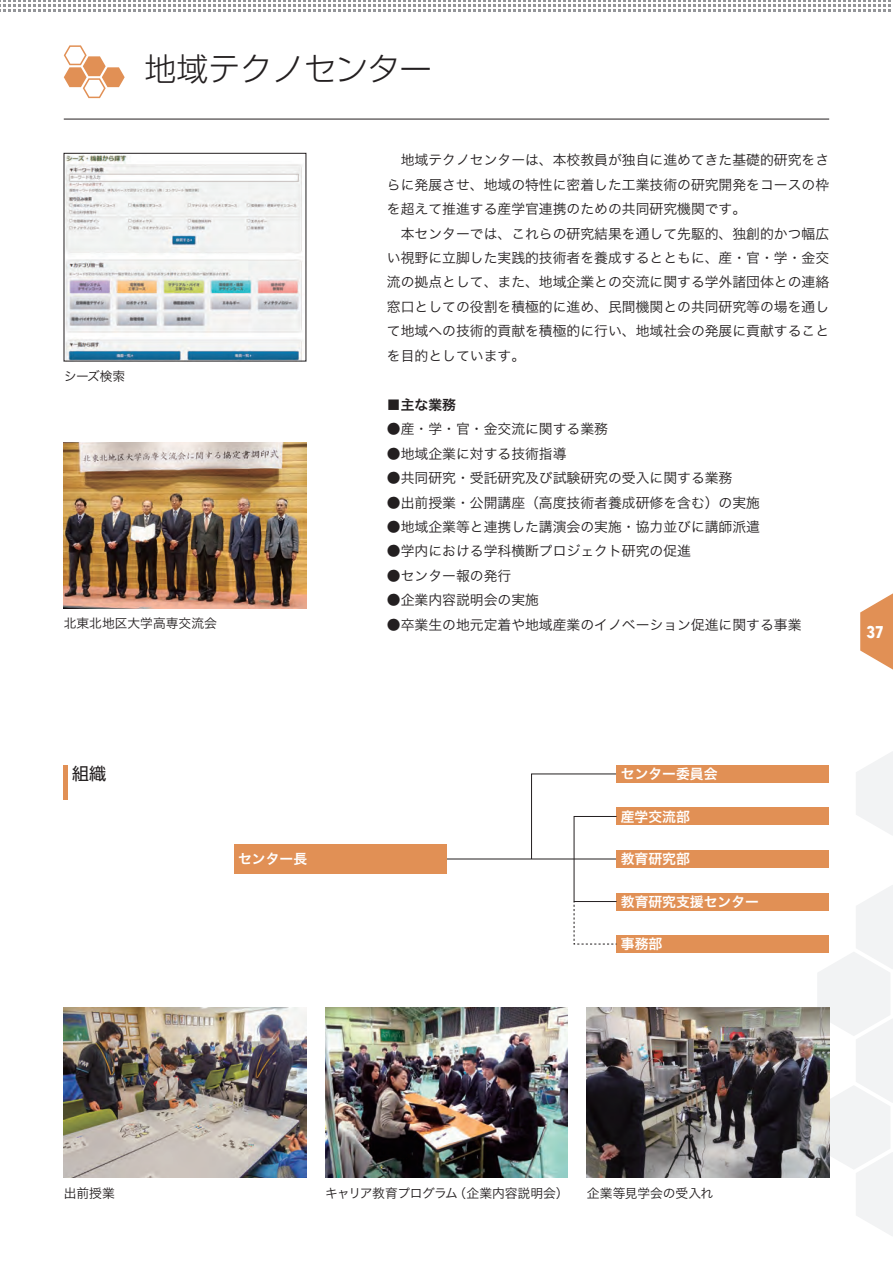
<style>
.page{position:relative;width:893px;height:1263px;background:#fff}
.page>*{position:absolute;margin:0;border:0;box-sizing:border-box;transform-origin:0 0}
.t1{font:300 31.95px "Shin Go Pro";color:#231f20}
.t2{font:italic 700 16.95px "Avenir Next Condensed";color:#fff}
.t3{font:16.95px "Shin Go Pro";color:#231f20}
.t4{font:13.8px/24.5px "Hira Kaku Pro W3";color:#231f20}
.t5{font:13.8px "Hira Kaku Pro W6";color:#fff}
.t6{font:13.8px "Hira Kaku Pro W6";color:#231f20}
.t7{font:12.75px "Hira Kaku Pro W3";color:#231f20}
.t8{font:12.75px "Hira Kaku Pro W3";letter-spacing:-.025em;color:#231f20}
</style>
<div class="page">
<svg style="left:856px;top:752px;width:37px;height:83px"></svg>
<svg style="left:817px;top:885px;width:76px;height:351px"></svg>
<svg style="left:860px;top:593px;width:33px;height:77px"></svg>
<svg style="left:0;top:0;width:891px;height:12px"></svg>
<hr style="left:446px;top:859px;width:171px;height:1px;background:#231f20">
<div style="left:234px;top:844px;width:212px;height:30px;background:#e19055"></div>
<div style="left:617px;top:893px;width:212px;height:17px;background:#e19055"></div>
<div style="left:617px;top:935px;width:212px;height:17px;background:#e19055"></div>
<div style="left:617px;top:808px;width:212px;height:17px;background:#e19055"></div>
<div style="left:617px;top:850px;width:212px;height:17px;background:#e19055"></div>
<svg style="left:531px;top:773px;width:86px;height:86px"></svg>
<svg style="left:574px;top:901px;width:43px;height:44px"></svg>
<div style="left:617px;top:765px;width:212px;height:17px;background:#e19055"></div>
<svg style="left:64px;top:45px;width:61px;height:53px"></svg>
<hr style="left:64px;top:119px;width:765px;height:1px;background:#231f20">
<hr style="left:64px;top:765px;width:4px;height:34px;background:#e19055">
<img style="left:66px;top:155px;width:237px;height:204px">
<img style="left:64px;top:442px;width:242px;height:166px">
<img style="left:64px;top:1008px;width:242px;height:170px">
<img style="left:325px;top:1008px;width:243px;height:170px">
<img style="left:587px;top:1008px;width:242px;height:170px">
<h1 class="t1" style="left:145px;top:43px;width:289px">地域テクノセンター</h1>
<p class="t7" style="left:64px;top:365px;width:63px">シーズ検索</p>
<p class="t7" style="left:64px;top:612px;width:155px">北東北地区大学高専交流会</p>
<p class="t4" style="left:387px;top:147px;width:444px">　地域テクノセンターは、本校教員が独自に進めてきた基礎的研究をさらに発展させ、地域の特性に密着した工業技術の研究開発をコースの枠を超えて推進する産学官連携のための共同研究機関です。<br>　本センターでは、これらの研究結果を通して先駆的、独創的かつ幅広い視野に立脚した実践的技術者を養成するとともに、産・官・学・金交流の拠点として、また、地域企業との交流に関する学外諸団体との連絡窓口としての役割を積極的に進め、民間機関との共同研究等の場を通して地域への技術的貢献を積極的に行い、地域社会の発展に貢献することを目的としています。</p>
<p class="t6" style="left:387px;top:392px;width:71px">■主な業務</p>
<p class="t4" style="left:387px;top:416px;width:223px">●産・学・官・金交流に関する業務</p>
<p class="t4" style="left:387px;top:440px;width:181px">●地域企業に対する技術指導</p>
<p class="t4" style="left:387px;top:465px;width:347px">●共同研究・受託研究及び試験研究の受入に関する業務</p>
<p class="t4" style="left:387px;top:489px;width:375px">●出前授業・公開講座（高度技術者養成研修を含む）の実施</p>
<p class="t4" style="left:387px;top:514px;width:375px">●地域企業等と連携した講演会の実施・協力並びに講師派遣</p>
<p class="t4" style="left:387px;top:538px;width:306px">●学内における学科横断プロジェクト研究の促進</p>
<p class="t4" style="left:387px;top:562px;width:126px">●センター報の発行</p>
<p class="t4" style="left:387px;top:587px;width:154px">●企業内容説明会の実施</p>
<p class="t4" style="left:387px;top:611px;width:416px">●卒業生の地元定着や地域産業のイノベーション促進に関する事業</p>
<p class="t2" style="left:867px;top:621px;width:23px">37</p>
<p class="t3" style="left:72px;top:760px;width:36px">組織</p>
<p class="t5" style="left:238px;top:846px;width:71px">センター長</p>
<p class="t5" style="left:621px;top:761px;width:98px">センター委員会</p>
<p class="t5" style="left:621px;top:804px;width:71px">産学交流部</p>
<p class="t5" style="left:621px;top:847px;width:71px">教育研究部</p>
<p class="t5" style="left:621px;top:889px;width:140px">教育研究支援センター</p>
<p class="t5" style="left:621px;top:932px;width:43px">事務部</p>
<p class="t7" style="left:64px;top:1181px;width:53px">出前授業</p>
<p class="t8" style="left:325px;top:1181px;width:245px">キャリア教育プログラム（企業内容説明会）</p>
<p class="t7" style="left:587px;top:1181px;width:128px">企業等見学会の受入れ</p>
</div>
